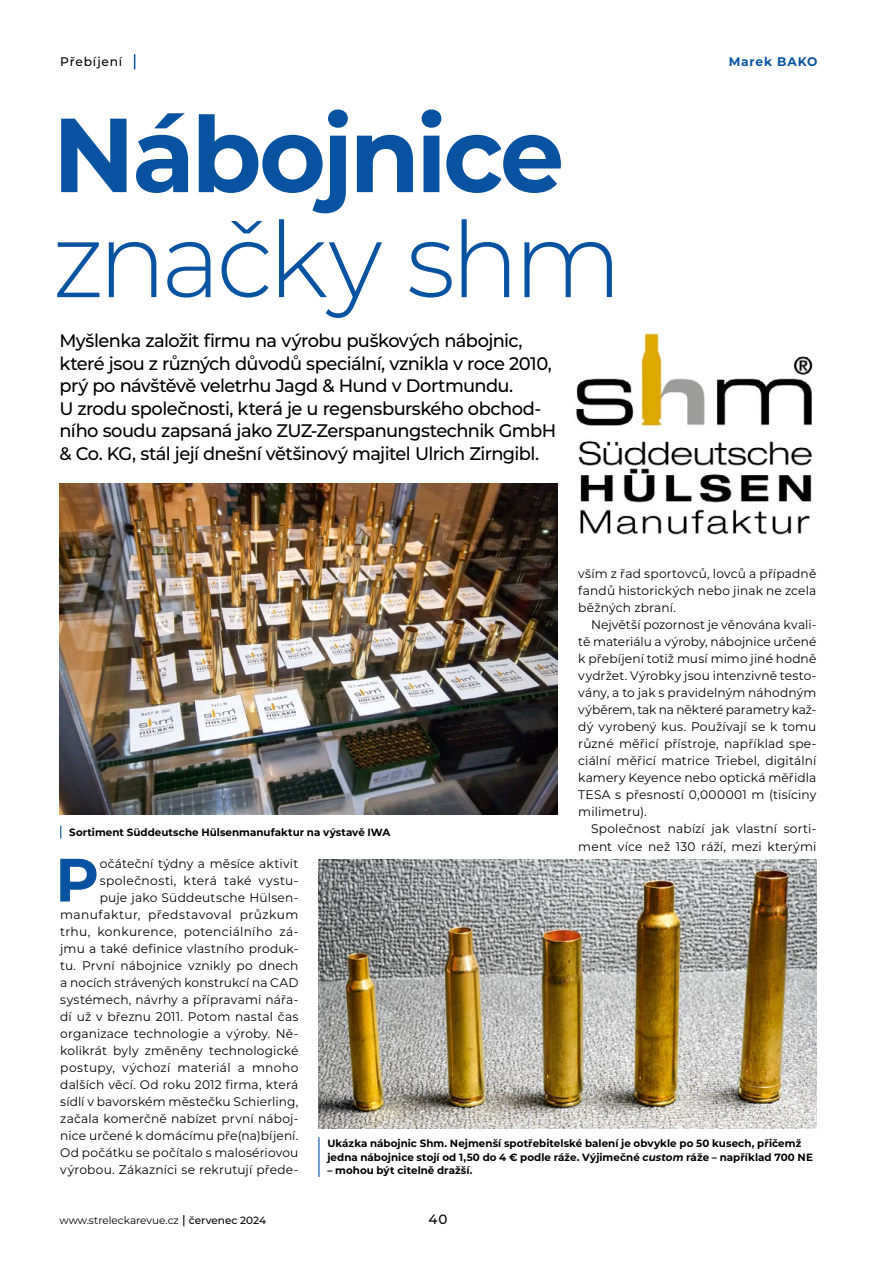
<style>
.page{position:relative;width:893px;height:1263px;background:#fff}
.page>*{position:absolute;margin:0;border:0;box-sizing:border-box;transform-origin:0 0}
.t1{font:700 105px "Montserrat";letter-spacing:-.035em;color:#0853a1}
.t2{font:300 105px "Montserrat";letter-spacing:-.05em;color:#0853a1}
.t3{font:700 61.05px "Montserrat";color:#0853a1}
.t4{font:500 18.15px/22.5px "Montserrat";letter-spacing:-.035em;color:#000}
.t5{font:500 13.5px "Montserrat";color:#000}
.t6{font:12.45px/17px "Montserrat";letter-spacing:.015em;color:#000;text-align:right}
.t7{font:700 12.45px "Montserrat";letter-spacing:.07em;color:#0853a1}
.t8{font:500 12.45px "Montserrat";letter-spacing:.065em;color:#000}
.t9{font:700 10.5px/13.5px "Montserrat";letter-spacing:.005em;color:#000}
.t10{font:10.5px "Montserrat";letter-spacing:-.005em;color:#000}
.s1{font-weight:500;font-size:12px}
.s2{font-weight:500}
.s3{font-style:italic}
</style>
<div class="page">
<svg style="left:134px;top:54px;width:1px;height:15px"></svg>
<img style="left:576px;top:333px;width:237px;height:202px">
<img style="left:59px;top:484px;width:498px;height:330px">
<img style="left:319px;top:859px;width:497px;height:269px">
<svg style="left:60px;top:826px;width:1px;height:12px"></svg>
<hr style="left:318px;top:1137px;width:1px;height:40px;background:#0853a1">
<p class="t8" style="left:60px;top:53px;width:64px">Přebíjení</p>
<h1 class="t1" style="left:53px;top:79px;width:513px">Nábojnice</h1>
<h1 class="t2" style="left:53px;top:189px;width:571px">značky shm</h1>
<p class="t4" style="left:59px;top:329px;width:498px">Myšlenka založit firmu na výrobu puškových nábojnic, které jsou z různých důvodů speciální, vznikla v roce 2010, prý po návštěvě veletrhu Jagd &amp; Hund v Dortmundu.<br>U zrodu společnosti, která je u regensburského obchod&shy;ního soudu zapsaná jako ZUZ-Zerspanungstechnik GmbH &amp; Co. KG, stál její dnešní většinový majitel Ulrich Zirngibl.</p>
<p class="t7" style="left:729px;top:53px;width:90px">Marek BAKO</p>
<p class="t9" style="left:69px;top:825px;width:323px">Sortiment Süddeutsche Hülsenmanufaktur na výstavě IWA</p>
<p class="t6" style="left:578px;top:565px;width:240px;text-align:justify">vším z řad sportovců, lovců a případně fandů historických nebo jinak ne zcela běžných zbraní.</p>
<p class="t6" style="left:578px;top:616px;width:240px;text-align:justify;text-indent:13px">Největší pozornost je věnována kvali&shy;tě materiálu a výroby, nábojnice určené k přebíjení totiž musí mimo jiné hodně vydržet. Výrobky jsou intenzivně testo&shy;vány, a to jak s pravidelným náhodným výběrem, tak na některé parametry kaž&shy;dý vyrobený kus. Používají se k tomu různé měřicí přístroje, například spe&shy;ciální měřicí matrice Triebel, digitální kamery Keyence nebo optická měřidla TESA s přesností 0,000001 m (tisíciny milimetru).</p>
<p class="t6" style="left:578px;top:820px;width:240px">Společnost nabízí jak vlastní sorti&shy;ment více než 130 ráží, mezi kterými</p>
<p class="t6" style="left:60px;top:854px;width:240px">očáteční týdny a měsíce aktivit společnosti, která také vystu-<br>puje jako Süddeutsche Hülsen&shy;manufaktur, představoval průzkum trhu, konkurence, potenciálního zá&shy;jmu a také definice vlastního produk&shy;tu. První nábojnice vznikly po dnech a nocích strávených konstrukcí na CAD systémech, návrhy a přípravami nářa&shy;dí už v březnu 2011. Potom nastal čas organizace technologie a výroby. Ně&shy;kolikrát byly změněny technologické postupy, výchozí materiál a mnoho dalších věcí. Od roku 2012 firma, která sídlí v bavorském městečku Schierling, začala komerčně nabízet první náboj&shy;nice určené k domácímu pře(na)bíjení.<br>Od počátku se počítalo s malosériovou výrobou. Zákazníci se rekrutují přede-</p>
<p class="t10" style="left:60px;top:1213px;width:208px">www.streleckarevue.cz <span class="s1">|</span> <span class="s2">červenec 2024</span></p>
<h2 class="t3" style="left:55px;top:836px;width:45px">P</h2>
<p class="t9" style="left:327px;top:1136px;width:487px">Ukázka nábojnic Shm. Nejmenší spotřebitelské balení je obvykle po 50 kusech, přičemž jedna nábojnice stojí od 1,50 do 4 € podle ráže. Výjimečné <span class="s3">custom</span> ráže – například 700 NE</p>
<p class="t9" style="left:327px;top:1163px;width:147px">– mohou být citelně dražší.</p>
<p class="t5" style="left:429px;top:1210px;width:20px">40</p>
</div>
